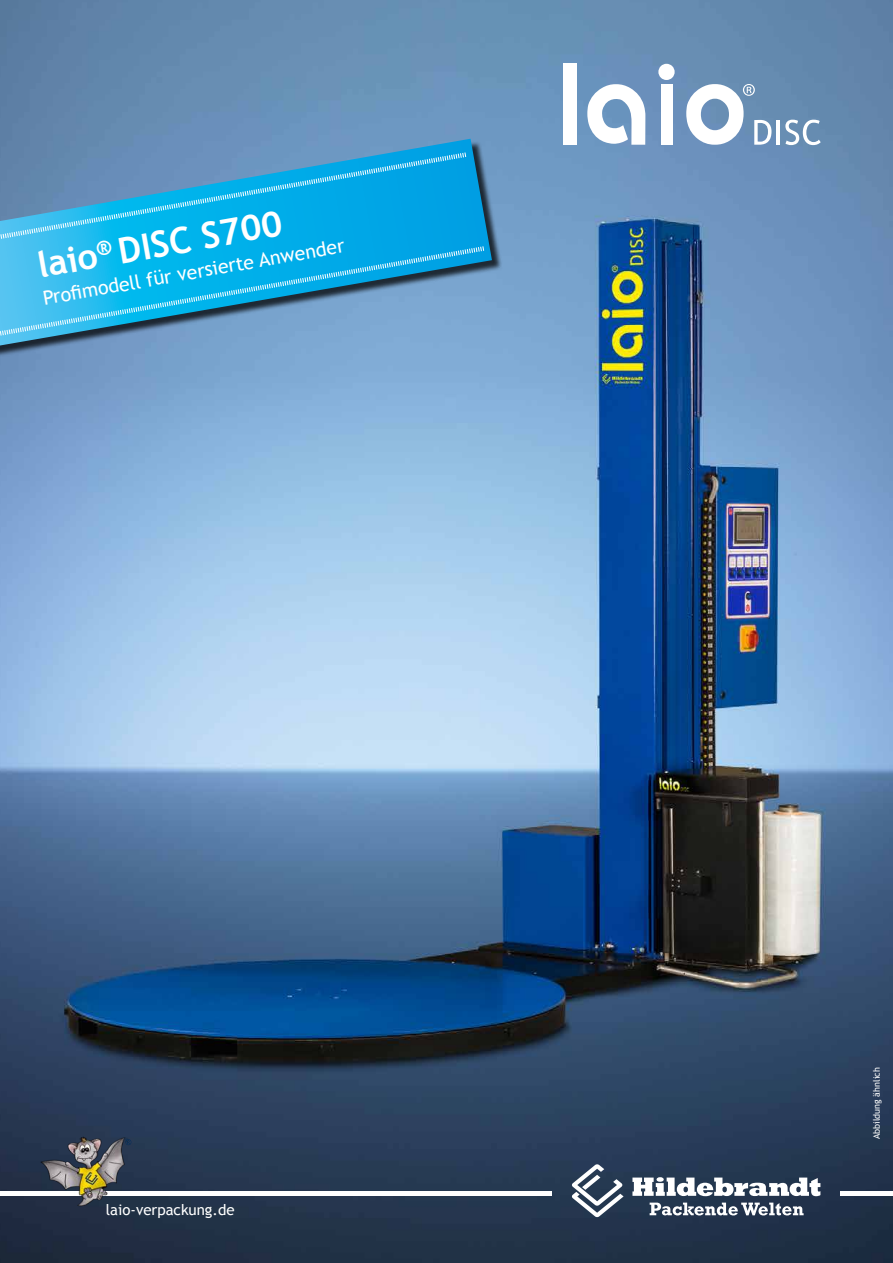
<style>
.page{position:relative;width:893px;height:1263px;background:#fff}
.page>*{position:absolute;margin:0;border:0;box-sizing:border-box;transform-origin:0 0}
.t1{font:700 36px "Trebuchet MS";color:#fff}
.t2{font:19.5px "Trebuchet MS";color:#fff}
.t3{font:15px "Trebuchet MS";color:#fff}
.t4{font:9px "Trebuchet MS";color:#fff}
</style>
<div class="page">
<img style="left:0;top:0;width:893px;height:1263px">
<div style="left:661px;top:84px;width:11px;height:61px;background:#fff"></div>
<svg style="left:658px;top:64px;width:17px;height:16px"></svg>
<svg style="left:587px;top:84px;width:58px;height:61px"></svg>
<div style="left:563px;top:64px;width:14px;height:81px;background:#fff"></div>
<hr style="left:777px;top:120px;width:3px;height:25px;background:#fff">
<svg style="left:785px;top:120px;width:36px;height:25px"></svg>
<svg style="left:686px;top:84px;width:85px;height:61px"></svg>
<div style="left:0;top:140px;width:502px;height:227px;background:#000;opacity:.75"></div>
<svg style="left:0;top:139px;width:492px;height:218px"></svg>
<svg style="left:0;top:152px;width:467px;height:93px"></svg>
<svg style="left:0;top:245px;width:485px;height:103px"></svg>
<div style="left:0;top:1191px;width:552px;height:5px;background:#fff"></div>
<svg style="left:632px;top:1177px;width:188px;height:19px"></svg>
<svg style="left:650px;top:1202px;width:154px;height:13px"></svg>
<svg style="left:572px;top:1164px;width:52px;height:53px"></svg>
<div style="left:841px;top:1191px;width:52px;height:5px;background:#fff"></div>
<img style="left:34px;top:1127px;width:101px;height:84px">
<h1 class="t1" style="left:34px;top:244px;width:250px;rotate:-10deg">laio<sup>®</sup> DISC S700</h1>
<p class="t2" style="left:41px;top:286px;width:307px;rotate:-10deg">Profi modell für versierte Anwender</p>
<p class="t3" style="left:106px;top:1200px;width:130px">laio-verpackung.de</p>
<p class="t4" style="left:871px;top:1139px;width:73px;rotate:-90deg">Abbildung ähnlich</p>
</div>
